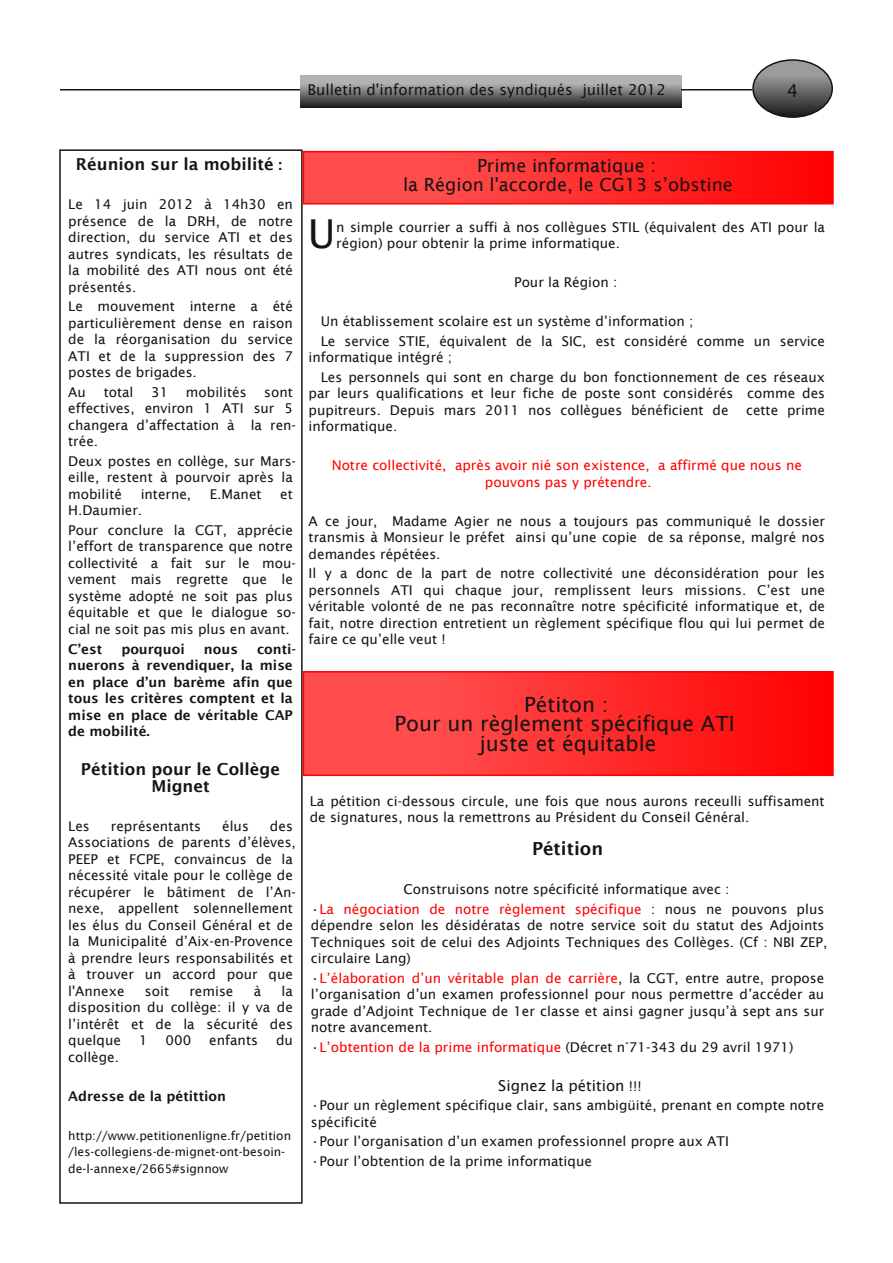
<style>
.page{position:relative;width:893px;height:1263px;background:#fff}
.page>*{position:absolute;margin:0;border:0;box-sizing:border-box;transform-origin:0 0}
.t1{font:39.9px "Lucida Sans";color:#161413}
.t2{font:21px/19.5px "Lucida Sans";color:#161413;text-align:center}
.t3{font:18px/19.5px "Lucida Sans";color:#161413;text-align:center}
.t4{font:600 18px "Lucida Sans";color:#161413}
.t5{font:600 16.5px/16.5px "Lucida Sans";color:#161413;text-align:center}
.t6{font:15px "Lucida Sans";color:#161413}
.t7{font:13.5px/16.5px "Lucida Sans";color:#161413}
.t8{font:600 13.5px/16.5px "Lucida Sans";color:#161413}
.t9{font:13.5px/16.5px "Lucida Sans";color:#f00;text-align:center}
.t10{font:12px/16.5px "Lucida Sans";color:#161413}
.s1{font-size:15px}
.s2{color:#f00}
.s3{color:#161413}
.s4{font-size:13.5px}
</style>
<div class="page">
<div style="left:59px;top:149px;width:244px;height:1055px;border:2px solid #161413"></div>
<hr style="left:60px;top:89px;width:242px;height:1px;background:#161413">
<svg style="left:300px;top:75px;width:381px;height:33px;background:#787879"></svg>
<svg style="left:753px;top:60px;width:79px;height:57px;background:#6a6a6b"></svg>
<div style="left:752px;top:59px;width:81px;height:59px;border:2px solid #161413;border-radius:50%"></div>
<hr style="left:681px;top:89px;width:71px;height:1px;background:#161413">
<div style="left:303px;top:152px;width:530px;height:52px;background:linear-gradient(to right,#ff5b5b,#ff0505)"></div>
<div style="left:303px;top:151px;width:531px;height:53px;border:2px solid #f00"></div>
<div style="left:303px;top:672px;width:530px;height:103px;background:linear-gradient(to right,#ff5b5b,#ff0505)"></div>
<div style="left:303px;top:671px;width:531px;height:105px;border:2px solid #f00"></div>
<p class="t6" style="left:308px;top:81px;width:360px">Bulletin d'information des syndiqués juillet 2012</p>
<h3 class="t3" style="left:787px;top:81px;width:13px">4</h3>
<p class="t5" style="left:76px;top:156px;width:208px">Réunion sur la mobilité <span class="s1">:</span></p>
<p class="t7" style="left:68px;top:197px;width:226px;text-align:justify">Le 14 juin 2012 à 14h30 en présence de la DRH, de notre direction, du service ATI et des autres syndicats, les résultats de la mobilité des ATI nous ont été présentés.</p>
<p class="t7" style="left:68px;top:299px;width:226px;text-align:justify">Le mouvement interne a été particulièrement dense en raison de la réorganisation du service ATI et de la suppression des 7 postes de brigades.</p>
<p class="t7" style="left:68px;top:384px;width:19px">Au</p>
<p class="t7" style="left:104px;top:384px;width:31px">total</p>
<p class="t7" style="left:151px;top:384px;width:19px">31</p>
<p class="t7" style="left:186px;top:384px;width:62px">mobilités</p>
<p class="t7" style="left:68px;top:384px;width:229px;text-indent:196px">sont effectives, environ 1 ATI sur 5 changera d’affectation à la ren&shy;trée.</p>
<p class="t7" style="left:68px;top:453px;width:229px">Deux postes en collège, sur Mars&shy;eille, restent à pourvoir après la mobilité</p>
<p class="t7" style="left:141px;top:486px;width:52px">interne,</p>
<p class="t7" style="left:210px;top:486px;width:53px">E.Manet</p>
<p class="t7" style="left:280px;top:486px;width:14px">et</p>
<p class="t7" style="left:68px;top:501px;width:226px;line-height:19.5px">H.Daumier.<br>Pour conclure la CGT, apprécie</p>
<p class="t7" style="left:68px;top:539px;width:229px">l’effort de transparence que notre collectivité a fait sur le mou&shy;vement mais regrette que le système adopté ne soit pas plus équitable et que le dialogue so&shy;cial ne soit pas mis plus en avant.</p>
<p class="t8" style="left:68px;top:641px;width:35px">C’est</p>
<p class="t8" style="left:121px;top:641px;width:65px">pourquoi</p>
<p class="t8" style="left:204px;top:641px;width:35px">nous</p>
<p class="t8" style="left:68px;top:641px;width:229px;text-indent:189px">conti&shy;nuerons à revendiquer, la mise en place d’un barème afin que tous les critères comptent et la mise en place de véritable CAP de mobilité.</p>
<p class="t5" style="left:81px;top:761px;width:201px">Pétition pour le Collège<br>Mignet</p>
<p class="t7" style="left:68px;top:818px;width:23px">Les</p>
<p class="t7" style="left:111px;top:818px;width:92px">représentants</p>
<p class="t7" style="left:222px;top:818px;width:28px">élus</p>
<p class="t7" style="left:68px;top:818px;width:229px;text-indent:202px">des<br>Associations de parents d’élèves,<br>PEEP et FCPE, convaincus de la nécessité vitale pour le collège de récupérer le bâtiment de l’An&shy;nexe, appellent solennellement les élus du Conseil Général et de la Municipalité d’Aix-en-Provence à prendre leurs responsabilités et à trouver un accord pour que l'Annexe</p>
<p class="t7" style="left:68px;top:983px;width:226px;text-align:justify;text-indent:213px">la disposition du collège: il y va de l’intérêt et de la sécurité des quelque</p>
<p class="t7" style="left:145px;top:983px;width:26px">soit</p>
<p class="t7" style="left:189px;top:983px;width:45px">remise</p>
<p class="t7" style="left:254px;top:983px;width:9px">à</p>
<p class="t7" style="left:139px;top:1032px;width:10px">1</p>
<p class="t7" style="left:166px;top:1032px;width:27px">000</p>
<p class="t7" style="left:209px;top:1032px;width:50px">enfants</p>
<p class="t7" style="left:276px;top:1032px;width:18px">du</p>
<p class="t7" style="left:68px;top:1049px;width:52px">collège.</p>
<p class="t8" style="left:68px;top:1088px;width:159px">Adresse de la pétittion</p>
<p class="t10" style="left:68px;top:1127px;width:224px">http://www.petitionenligne.fr/petition /les-collegiens-de-mignet-ont-besoin&shy;de-l-annexe/2665#signnow</p>
<h3 class="t3" style="left:403px;top:156px;width:331px">Prime informatique :<br>la Région l'accorde, le CG13 s’obstine</h3>
<h1 class="t1" style="left:308px;top:210px;width:29px">U</h1>
<p class="t7" style="left:336px;top:219px;width:490px">n simple courrier a suffi à nos collègues STIL (équivalent des ATI pour la région) pour obtenir la prime informatique.</p>
<p class="t7" style="left:514px;top:274px;width:105px">Pour la Région :</p>
<p class="t7" style="left:321px;top:312px;width:506px;line-height:19.5px">Un établissement scolaire est un système d’information ;<br>Le service STIE, équivalent de la SIC, est considéré comme un service</p>
<p class="t7" style="left:321px;top:348px;width:506px;line-height:19.5px;text-indent:-12px">informatique intégré ;<br>Les personnels qui sont en charge du bon fonctionnement de ces réseaux</p>
<p class="t7" style="left:309px;top:385px;width:518px">par leurs qualifications et leur fiche de poste sont considérés comme des pupitreurs. Depuis mars 2011 nos collègues bénéficient de</p>
<p class="t7" style="left:746px;top:402px;width:80px">cette prime</p>
<p class="t7" style="left:309px;top:418px;width:90px">informatique.</p>
<p class="t9" style="left:332px;top:457px;width:472px">Notre collectivité, après avoir nié son existence, a affirmé que nous ne pouvons pas y prétendre.</p>
<p class="t7" style="left:309px;top:513px;width:518px;text-align:justify">A ce jour, Madame Agier ne nous a toujours pas communiqué le dossier transmis à Monsieur le préfet ainsi qu’une copie de sa réponse, malgré nos demandes répétées.</p>
<p class="t7" style="left:309px;top:565px;width:518px;text-align:justify">Il y a donc de la part de notre collectivité une déconsidération pour les personnels ATI qui chaque jour, remplissent leurs missions. C’est une véritable volonté de ne pas reconnaître notre spécificité informatique et, de fait, notre direction entretient un règlement spécifique flou qui lui permet de faire ce qu’elle veut !</p>
<h2 class="t2" style="left:395px;top:695px;width:342px">Pétiton :<br>Pour un règlement spécifique ATI juste et équitable</h2>
<p class="t7" style="left:310px;top:793px;width:516px">La pétition ci-dessous circule, une fois que nous aurons receulli suffisament de signatures, nous la remettrons au Président du Cons<span class="s1">e</span>il Général.</p>
<h3 class="t4" style="left:532px;top:838px;width:73px">Pétition</h3>
<p class="t7" style="left:404px;top:881px;width:327px">Construisons notre spécificité informatique avec :</p>
<p class="t7" style="left:311px;top:901px;width:518px">•<span class="s2">La négociation de notre règlement spécifique</span> : nous ne pouvons plus dépendre selon les désidératas de notre service soit du statut des Adjoints Techniques soit de celui des Adjoints Techniques des Collèges. (Cf : NBI ZEP, circulaire Lang)</p>
<p class="t7" style="left:311px;top:970px;width:515px;text-align:justify">•<span class="s2">L’élaboration d’un véritable plan de carrière</span>, la CGT, entre autre, propose l’organisation d’un examen professionnel pour nous permettre d’accéder au grade d’Adjoint Technique de 1er classe et ainsi gagner jusqu’à sept ans sur notre avancement.</p>
<p class="t9" style="left:311px;top:1039px;width:484px"><span class="s3">•</span>L’obtention de la prime informatique <span class="s3">(Décret n°71-343 du 29 avril 1971)</span></p>
<p class="t6" style="left:498px;top:1077px;width:145px">Signez la pétition <span class="s4">!!!</span></p>
<p class="t7" style="left:311px;top:1097px;width:515px">•Pour un règlement spécifique clair, sans ambigüité, prenant en compte notre spécificité</p>
<p class="t7" style="left:311px;top:1133px;width:420px">•Pour l’organisation d’un examen professionnel propre aux ATI</p>
<p class="t7" style="left:311px;top:1153px;width:282px">•Pour l’obtention de la prime informatique</p>
</div>
